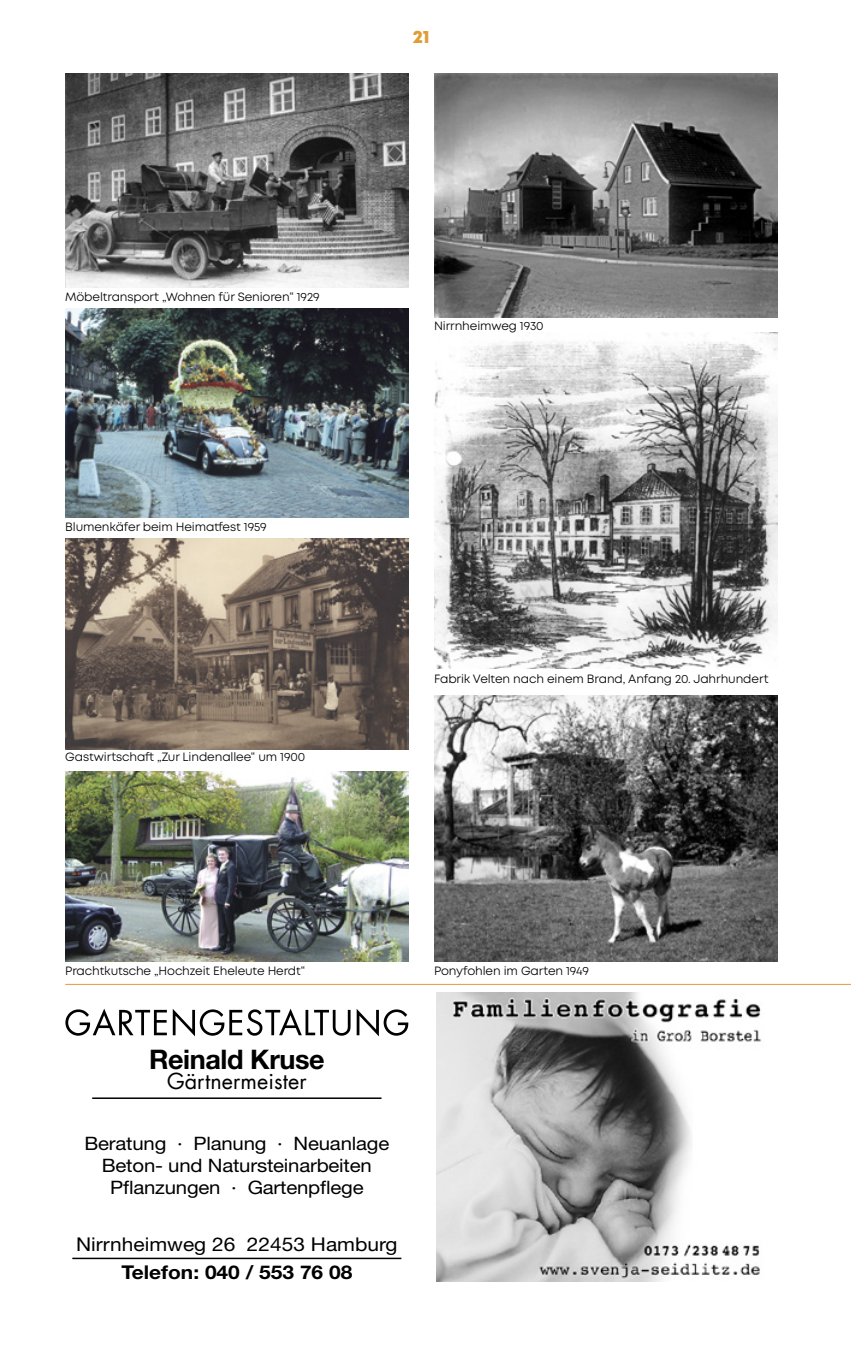
<style>
.page{position:relative;width:851px;height:1361px;background:#fff}
.page>*{position:absolute;margin:0;border:0;box-sizing:border-box;transform-origin:0 0}
.t1{font:700 27px "Helvetica Neue LT";letter-spacing:-.015em;color:#000}
.t2{font:21.6px "Futura LT";letter-spacing:.005em;color:#000}
.t3{font:19px "Helvetica Neue LT";color:#000;scale:1.1 1}
.t4{font:700 19px "Helvetica Neue LT";color:#000;scale:1.1 1}
.t5{font:18.4px/22px "Helvetica Neue LT";letter-spacing:-.01em;color:#000;text-align:center;scale:1.1 1}
.t6{font:800 18px "Mont";color:#e09c35}
.GBB_BU{font:12px "Mont";letter-spacing:-.01em;color:#000}
</style>
<div class="page">
<hr style="left:65px;top:984px;width:785px;height:1px;background:#e09c35">
<img style="left:436px;top:992px;width:326px;height:289px">
<svg style="left:65px;top:1008px;width:343px;height:28px"></svg>
<hr style="left:92px;top:1097px;width:289px;height:2px;background:#000">
<hr style="left:72px;top:1257px;width:329px;height:2px;background:#000">
<img style="left:434px;top:695px;width:343px;height:266px">
<img style="left:65px;top:74px;width:343px;height:214px">
<img style="left:65px;top:308px;width:343px;height:210px">
<img style="left:434px;top:74px;width:343px;height:243px">
<img style="left:65px;top:539px;width:343px;height:210px">
<img style="left:65px;top:771px;width:343px;height:190px">
<img style="left:434px;top:332px;width:343px;height:337px">
<p class="t6" style="left:412px;top:25px;width:18px">21</p>
<p class="GBB_BU" style="left:65px;top:289px;width:256px">Möbeltransport „Wohnen für Senioren“ 1929</p>
<p class="GBB_BU" style="left:65px;top:519px;width:203px">Blumenkäfer beim Heimatfest 1959</p>
<p class="GBB_BU" style="left:65px;top:749px;width:241px">Gastwirtschaft „Zur Lindenallee“ um 1900</p>
<p class="GBB_BU" style="left:434px;top:318px;width:111px">Nirrnheimweg 1930</p>
<p class="GBB_BU" style="left:434px;top:671px;width:336px">Fabrik Velten nach einem Brand, Anfang 20. Jahrhundert</p>
<p class="GBB_BU" style="left:65px;top:962px;width:241px">Prachtkutsche „Hochzeit Eheleute Herdt“</p>
<p class="t1" style="left:149px;top:1042px;width:177px">Reinald Kruse</p>
<p class="t2" style="left:167px;top:1067px;width:141px">Gärtnermeister</p>
<p class="t5" style="left:84px;top:1132px;width:278px">Beratung · Planung · Neuanlage<br>Beton- und Natursteinarbeiten<br>Pflanzungen · Gartenpflege</p>
<p class="t3" style="left:76px;top:1233px;width:293px">Nirrnheimweg 26 22453 Hamburg</p>
<p class="t4" style="left:121px;top:1260px;width:211px">Telefon: 040 / 553 76 08</p>
<p class="GBB_BU" style="left:434px;top:962px;width:156px">Ponyfohlen im Garten 1949</p>
</div>
